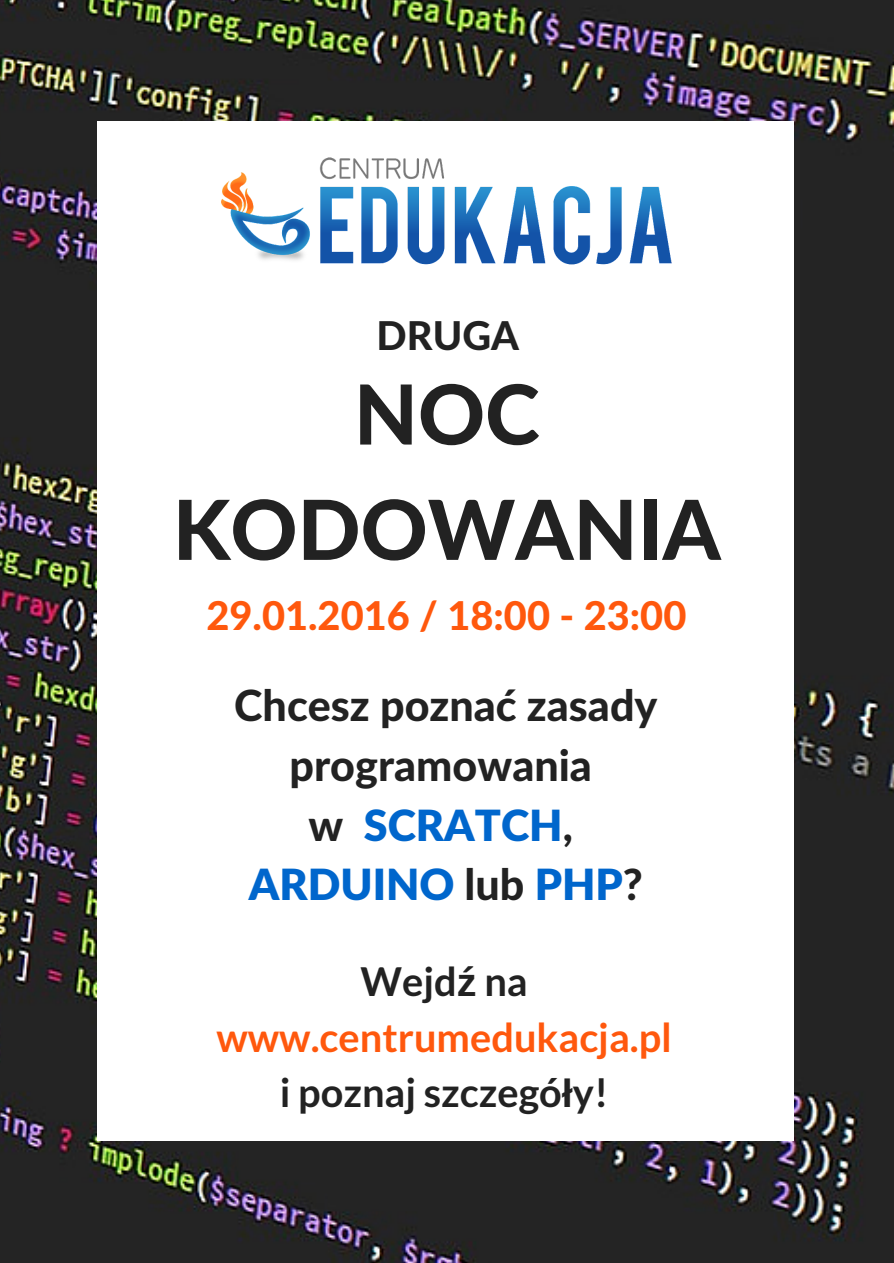
<style>
.page{position:relative;width:894px;height:1263px;background:#fff}
.page>*{position:absolute;margin:0;border:0;box-sizing:border-box;transform-origin:0 0}
.t1{font:800 82.72px/115.4px "Lato";color:#222;text-align:center}
.t2{font:800 43.05px/59.6px "Lato";color:#222;text-align:center}
.t3{font:700 39.75px/55.7px "Lato";color:#222;text-align:center}
.t4{font:800 39.75px "Lato";color:#ff580d}
.t5{font:800 39.75px "Lato";color:#222}
.s1{font-weight:900;color:#06c}
.s2{font-family:"Arimo"}
.s3{color:#ff580d}
</style>
<div class="page">
<img style="left:0;top:0;width:893px;height:1263px">
<div style="left:97px;top:122px;width:696px;height:1019px;background:#fff"></div>
<img style="left:221px;top:157px;width:449px;height:108px">
<p class="t5" style="left:376px;top:311px;width:144px">DRUGA</p>
<h1 class="t1" style="left:173px;top:355px;width:549px">NOC<br>KODOWANIA</h1>
<p class="t4" style="left:206px;top:591px;width:481px">29.01.2016 / 18:00 ‐ 23:00</p>
<p class="t2" style="left:234px;top:675px;width:424px">Chcesz poznać zasady programowania<br>w <span class="s1">SCRATCH</span>,<br><span class="s1">ARDUINO</span> lub <span class="s1">PHP</span>?</p>
<p class="t3" style="left:216px;top:953px;width:457px">Wejd<span class="s2">ź</span> na <span class="s3">www.centrumedukacja.pl </span>i poznaj szczegó<span class="s2">ł</span>y!</p>
</div>
